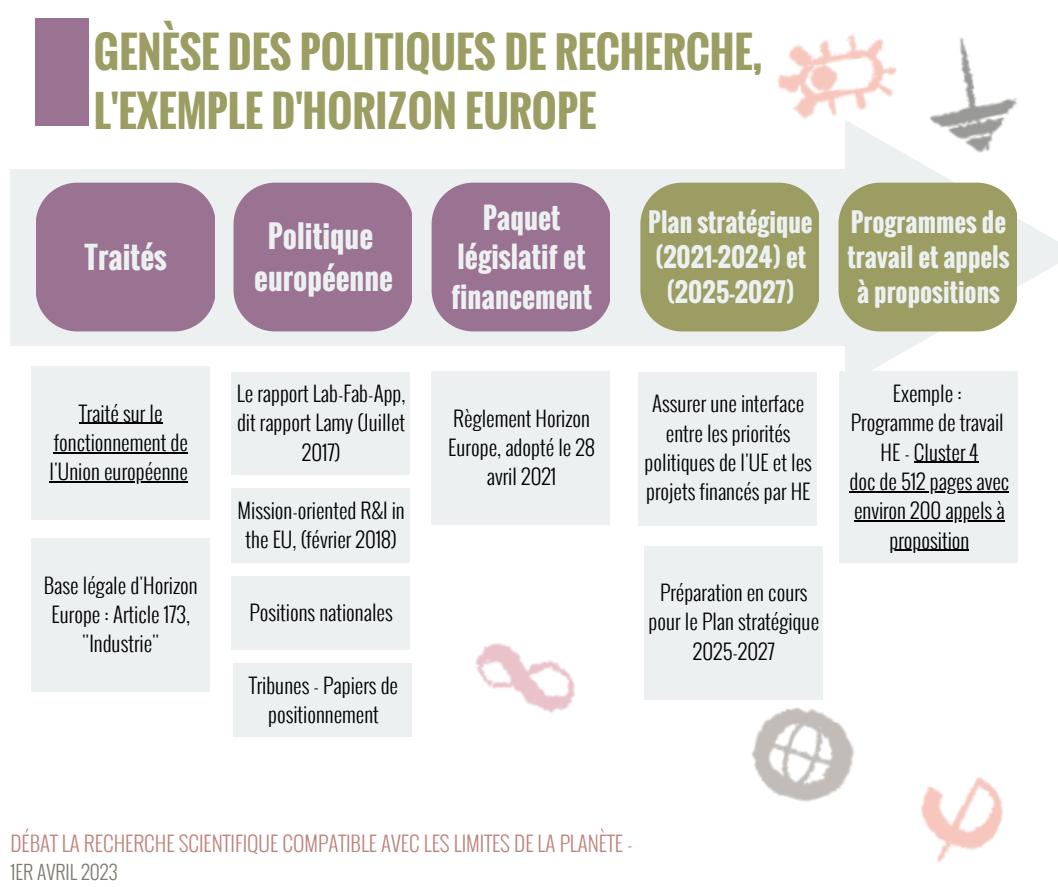
<style>
.page{position:relative;width:1058px;height:887px;background:#fff}
.page>*{position:absolute;margin:0;border:0;box-sizing:border-box;transform-origin:0 0}
.t1{font:700 42px/58.5px "Oswald";color:#9b9d62}
.t2{font:700 30px/41.7px "Oswald";color:#ecf0f1;text-align:center}
.t3{font:700 28.5px/39.3px "Oswald";color:#ecf0f1;text-align:center}
.t4{font:700 25.5px/34.8px "Oswald";color:#ecf0f1;text-align:center}
.t5{font:300 21px/29.2px "Oswald";color:#000;text-align:center}
.t6{font:300 21px "Oswald";color:#be827b}
.t7{font:300 19.5px "Oswald";color:#7d7b72}
</style>
<div class="page">
<div style="left:36px;top:18px;width:53px;height:108px;background:#9a7292"></div>
<img style="left:474px;top:643px;width:101px;height:70px">
<img style="left:751px;top:650px;width:98px;height:152px">
<img style="left:849px;top:740px;width:154px;height:123px">
<img style="left:777px;top:34px;width:100px;height:85px">
<img style="left:877px;top:37px;width:141px;height:82px">
<div style="left:10px;top:169px;width:834px;height:176px;background:#ecf0f1"></div>
<div style="left:36px;top:183px;width:178px;height:148px;background:#9a7292"></div>
<div style="left:233px;top:183px;width:179px;height:148px;background:#9a7292"></div>
<div style="left:431px;top:183px;width:179px;height:148px;background:#9a7292"></div>
<div style="left:640px;top:183px;width:179px;height:148px;background:#9b9d62"></div>
<svg style="left:844px;top:119px;width:214px;height:253px"></svg>
<div style="left:838px;top:183px;width:179px;height:148px;background:#9b9d62"></div>
<div style="left:31px;top:366px;width:178px;height:154px;background:#ecf0f1"></div>
<hr style="left:79px;top:423px;width:83px;height:1px;background:#000">
<hr style="left:54px;top:452px;width:134px;height:1px;background:#000">
<hr style="left:49px;top:481px;width:139px;height:1px;background:#000">
<div style="left:31px;top:538px;width:178px;height:154px;background:#ecf0f1"></div>
<div style="left:231px;top:372px;width:179px;height:103px;background:#ecf0f1"></div>
<div style="left:231px;top:488px;width:179px;height:74px;background:#ecf0f1"></div>
<div style="left:431px;top:371px;width:179px;height:154px;background:#ecf0f1"></div>
<div style="left:638px;top:372px;width:179px;height:153px;background:#ecf0f1"></div>
<div style="left:644px;top:546px;width:178px;height:154px;background:#ecf0f1"></div>
<div style="left:839px;top:372px;width:179px;height:190px;background:#ecf0f1"></div>
<hr style="left:914px;top:462px;width:64px;height:1px;background:#000">
<hr style="left:849px;top:491px;width:160px;height:1px;background:#000">
<hr style="left:854px;top:520px;width:150px;height:1px;background:#000">
<hr style="left:889px;top:549px;width:80px;height:1px;background:#000">
<div style="left:231px;top:576px;width:179px;height:73px;background:#ecf0f1"></div>
<div style="left:233px;top:663px;width:179px;height:74px;background:#ecf0f1"></div>
<h1 class="t1" style="left:94px;top:22px;width:669px">GENÈSE DES POLITIQUES DE RECHERCHE,<br>L'EXEMPLE D'HORIZON EUROPE</h1>
<h2 class="t2" style="left:85px;top:236px;width:84px">Traités</h2>
<p class="t5" style="left:49px;top:397px;width:140px">Traité sur le fonctionnement de l'Union européenne</p>
<p class="t5" style="left:44px;top:569px;width:155px">Base légale d'Horizon<br>Europe : Article 173, "Industrie"</p>
<h2 class="t2" style="left:254px;top:214px;width:140px">Politique européenne</h2>
<p class="t5" style="left:237px;top:378px;width:170px">Le rapport Lab-Fab-App, dit rapport Lamy (Juillet<br>2017)</p>
<p class="t5" style="left:237px;top:495px;width:169px">Mission-oriented R&amp;I in the EU, (février 2018)</p>
<p class="t5" style="left:249px;top:596px;width:145px">Positions nationales</p>
<p class="t5" style="left:249px;top:669px;width:150px">Tribunes - Papiers de positionnement</p>
<h3 class="t3" style="left:451px;top:197px;width:142px">Paquet législatif et financement</h3>
<p class="t4" style="left:648px;top:204px;width:166px">Plan stratégique (2021-2024) et (2025-2027)</p>
<p class="t4" style="left:847px;top:204px;width:164px">Programmes de travail et appels à propositions</p>
<p class="t5" style="left:448px;top:402px;width:148px">Règlement Horizon<br>Europe, adopté le 28 avril 2021</p>
<p class="t5" style="left:644px;top:388px;width:169px">Assurer une interface entre les priorités politiques de l'UE et les projets financés par HE</p>
<p class="t5" style="left:648px;top:577px;width:172px">Préparation en cours pour le Plan stratégique<br>2025-2027</p>
<p class="t5" style="left:849px;top:378px;width:161px">Exemple :<br>Programme de travail<br>HE - Cluster 4<br>doc de 512 pages avec environ 200 appels à proposition</p>
<p class="t6" style="left:10px;top:827px;width:623px">DÉBAT LA RECHERCHE SCIENTIFIQUE COMPATIBLE AVEC LES LIMITES DE LA PLANÈTE -</p>
<p class="t7" style="left:10px;top:856px;width:109px">1ER AVRIL 2023</p>
</div>
